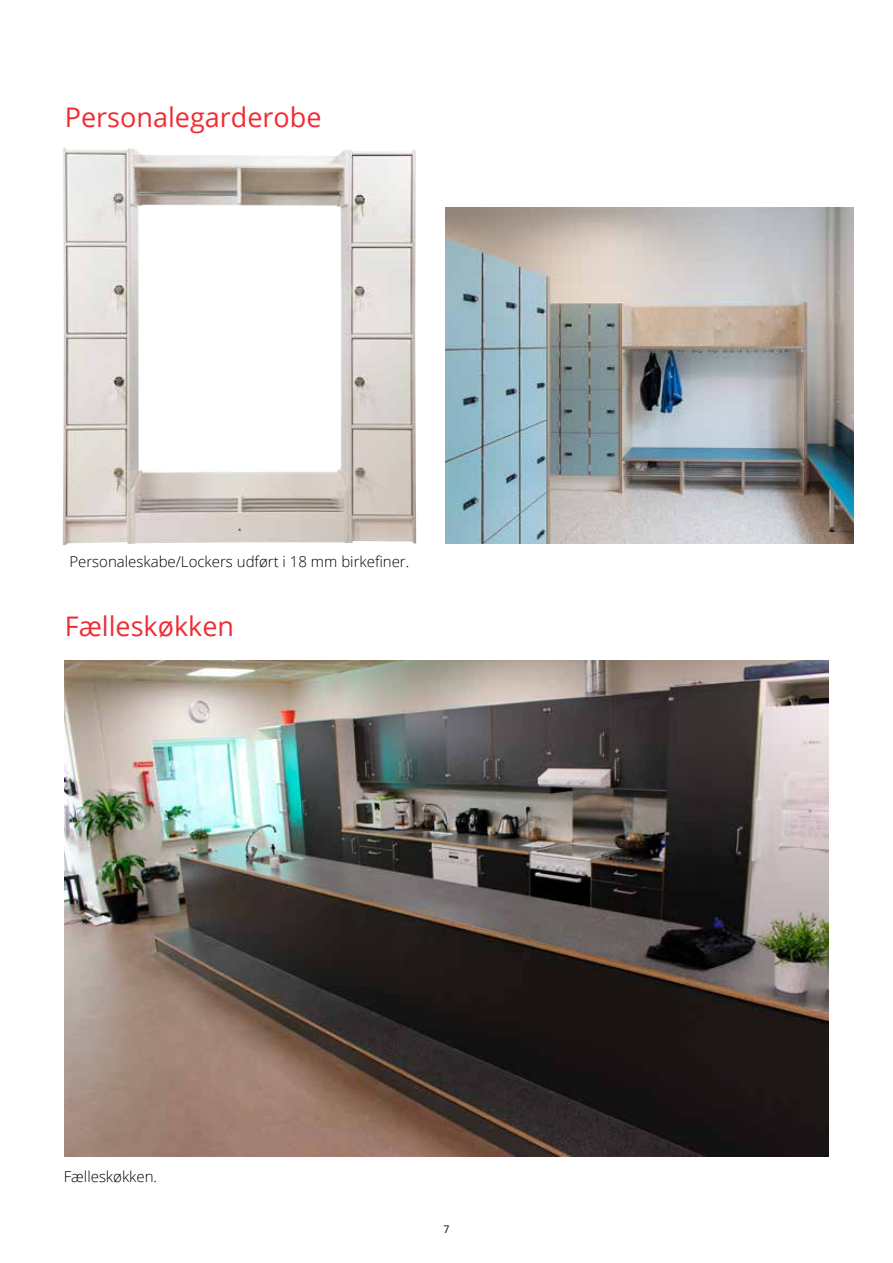
<style>
.page{position:relative;width:893px;height:1263px;background:#fff}
.page>*{position:absolute;margin:0;border:0;box-sizing:border-box;transform-origin:0 0}
.t1{font:27px "Open Sans";color:#f02c33}
.t2{font:300 15px "Open Sans";color:#000}
.t3{font:10.5px "Open Sans";color:#000}
</style>
<div class="page">
<img style="left:64px;top:660px;width:764px;height:497px">
<img style="left:445px;top:207px;width:408px;height:336px">
<img style="left:63px;top:148px;width:353px;height:397px">
<h1 class="t1" style="left:65px;top:99px;width:258px">Personalegarderobe</h1>
<p class="t2" style="left:69px;top:552px;width:341px">Personaleskabe/Lockers udført i 18 mm birkefiner.</p>
<h1 class="t1" style="left:65px;top:608px;width:171px">Fælleskøkken</h1>
<p class="t2" style="left:64px;top:1166px;width:95px">Fælleskøkken.</p>
<p class="t3" style="left:443px;top:1222px;width:8px">7</p>
</div>
